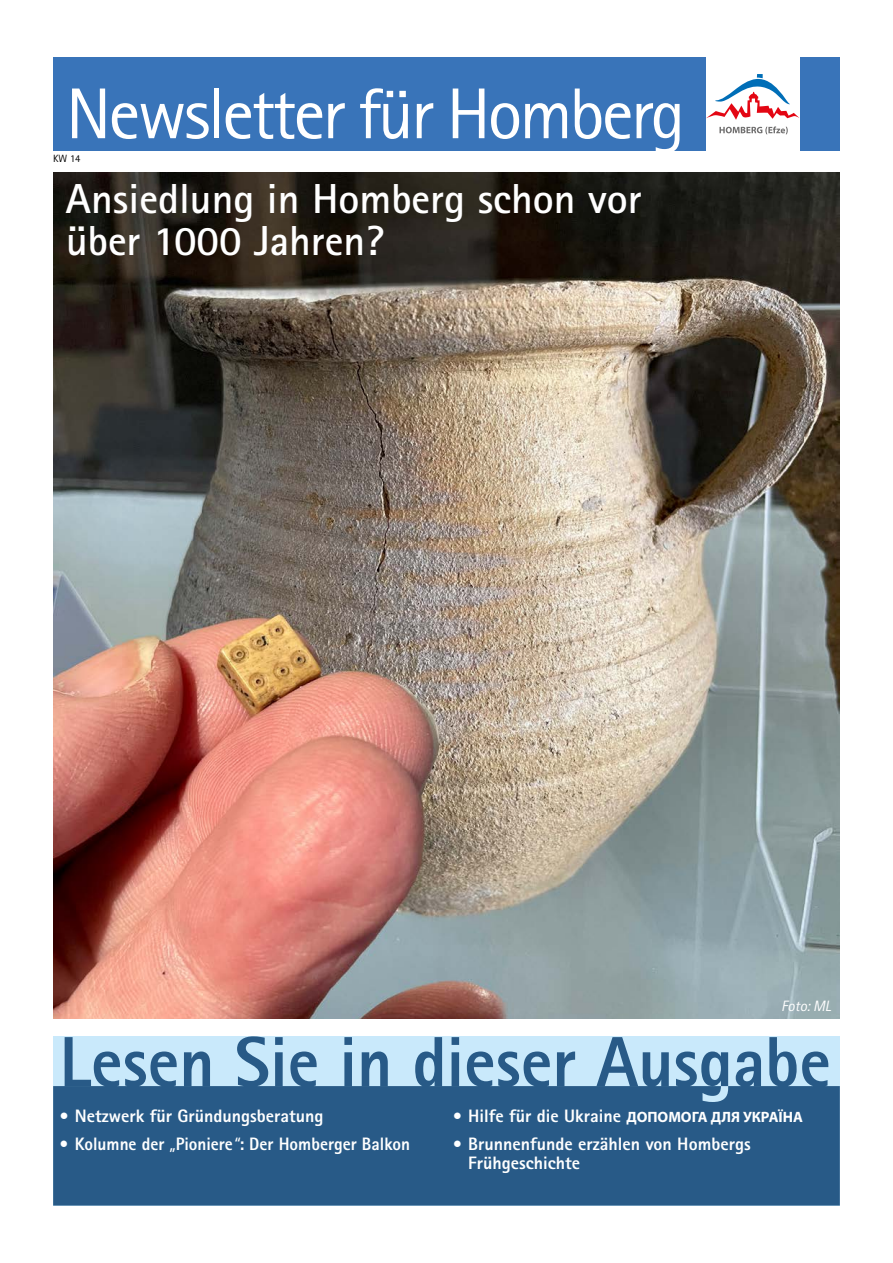
<style>
.page{position:relative;width:893px;height:1263px;background:#fff}
.page>*{position:absolute;margin:0;border:0;box-sizing:border-box;transform-origin:0 0}
.t1{font:72px "Rotis Sans Serif";letter-spacing:-.04em;color:#fff}
.t2{font:700 42px/42px "Rotis Sans Serif";color:#fff}
.t3{font:800 18px/19.5px "Rotis Sans Serif";color:#fff}
.t4{font:800 18px "Rotis Sans Serif";color:#fff;scale:.96 1}
.t5{font:italic 15px "Rotis Sans Serif";color:#fff}
.t6{font:10.5px "Rotis Sans Serif";color:#000}
.s1{font-weight:400;font-style:italic}
.s2{font-family:"Myriad Pro";font-weight:700;font-size:15px}
</style>
<div class="page">
<img style="left:53px;top:172px;width:787px;height:846px">
<div style="left:53px;top:57px;width:787px;height:94px;background:#3974b9"></div>
<div style="left:706px;top:56px;width:93px;height:96px;background:#fff"></div>
<svg style="left:719px;top:126px;width:69px;height:8px"></svg>
<svg style="left:706px;top:74px;width:93px;height:46px"></svg>
<svg style="left:53px;top:1036px;width:787px;height:169px;background:#49779f"></svg>
<h1 class="t1" style="left:66px;top:71px;width:621px">Newsletter für Homberg</h1>
<p class="t6" style="left:53px;top:152px;width:29px">KW 14</p>
<h2 class="t2" style="left:65px;top:177px;width:578px">Ansiedlung in Homberg schon vor über 1000 Jahren?</h2>
<p class="t5" style="left:781px;top:997px;width:51px">Foto: ML</p>
<p class="t3" style="left:59px;top:1105px;width:266px">• Netzwerk für Gründungsberatung</p>
<p class="t4" style="left:59px;top:1132px;width:367px">• Kolumne der <span class="s1">„</span>Pioniere<span class="s1">“</span>: Der Homberger Balkon</p>
<p class="t3" style="left:452px;top:1105px;width:352px">• Hilfe für die Ukraine <span class="s2">ДОПОМОГА ДЛЯ УКРАЇНА</span></p>
<p class="t3" style="left:468px;top:1133px;width:284px;text-indent:-16px">• Brunnenfunde erzählen von Hombergs<br>Frühgeschichte</p>
</div>
